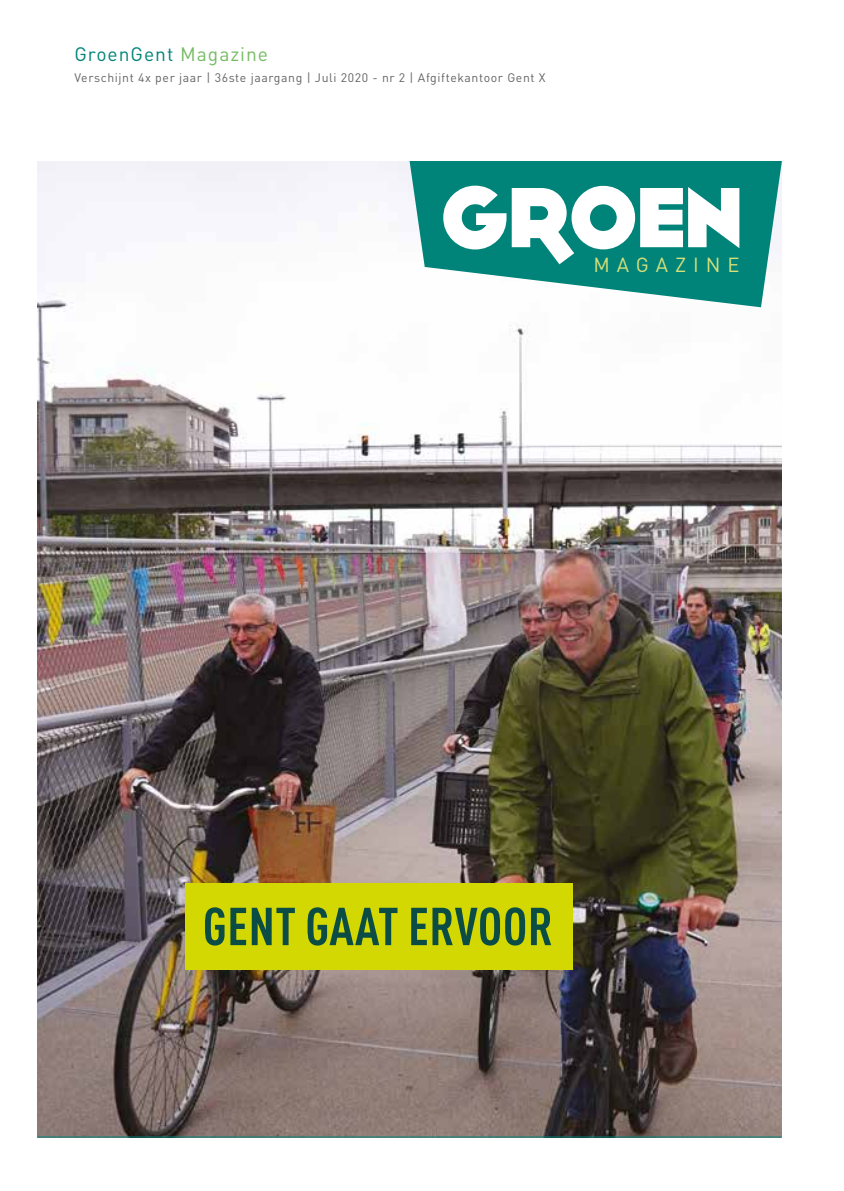
<style>
.page{position:relative;width:844px;height:1191px;background:#fff}
.page>*{position:absolute;margin:0;border:0;box-sizing:border-box;transform-origin:0 0}
.t1{font:700 condensed 52.5px "DIN Pro";letter-spacing:.01em;color:#0b4d44}
.t2{font:20.12px "DIN Pro";letter-spacing:.345em;color:#d7e079}
.t3{font:19.25px "DIN Pro";letter-spacing:.05em;color:#008379}
.t4{font:12.25px "DIN Pro";letter-spacing:.05em;color:#636362}
.s1{color:#76bb64}
</style>
<div class="page">
<img style="left:38px;top:161px;width:743px;height:976px">
<hr style="left:38px;top:1136px;width:742px;height:1px;background:#008379">
<svg style="left:409px;top:161px;width:372px;height:146px;fill:#008379"></svg>
<svg style="left:688px;top:187px;width:51px;height:61px"></svg>
<svg style="left:443px;top:186px;width:239px;height:78px"></svg>
<div style="left:185px;top:883px;width:387px;height:87px;background:#d3d802"></div>
<h3 class="t3" style="left:74px;top:39px;width:195px">GroenGent <span class="s1">Magazine</span></h3>
<p class="t4" style="left:74px;top:68px;width:472px">Verschijnt 4x per jaar | 36ste jaargang | Juli 2020 - nr 2 | Afgiftekantoor Gent X</p>
<h2 class="t2" style="left:593px;top:249px;width:147px">MAGAZINE</h2>
<h1 class="t1" style="left:203px;top:886px;width:351px">GENT GAAT ERVOOR</h1>
</div>
